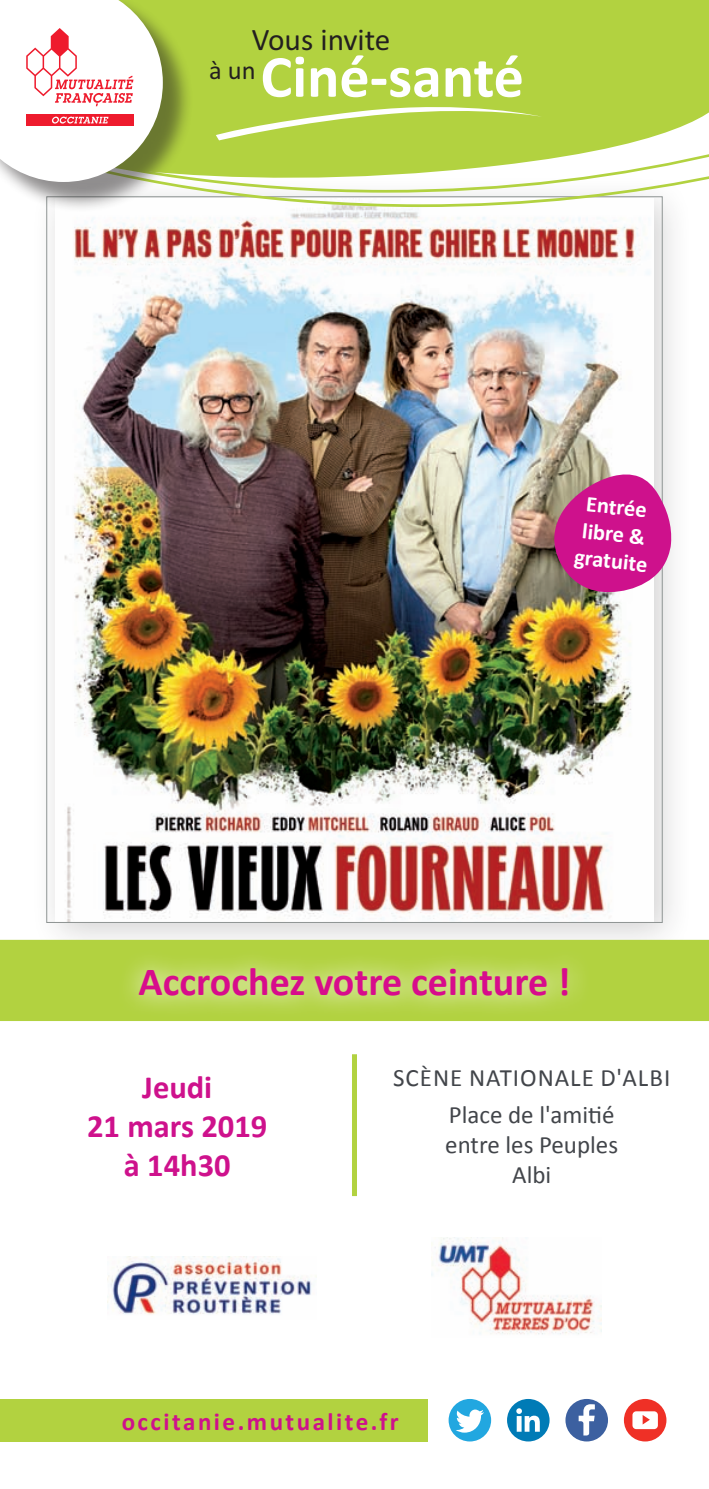
<style>
.page{position:relative;width:709px;height:1489px;background:#fff}
.page>*{position:absolute;margin:0;border:0;box-sizing:border-box;transform-origin:0 0}
.t1{font:700 60.25px "Calibri";color:#fff}
.t2{font:700 40px "Calibri";color:#d70c8c}
.t3{font:700 32.5px/39px "Calibri";color:#ce118c;text-align:center}
.t4{font:31.25px "Calibri";color:#231f20}
.t5{font:26.5px "Calibri";color:#231f20}
.t6{font:25px/37px "Calibri";letter-spacing:.04em;color:#42454a;text-align:center}
.t7{font:700 25px "Calibri";letter-spacing:.1em;color:#ce118c}
.t8{font:25px/30px "Calibri";color:#42454a;text-align:center}
.t9{font:700 22.5px/27px "Calibri";color:#fff}
</style>
<div class="page">
<div style="left:23px;top:173px;width:676px;height:788px;background:#231f20;opacity:.2"></div>
<img style="left:55px;top:207px;width:599px;height:713px">
<svg style="left:194px;top:182px;width:505px;height:25px"></svg>
<svg style="left:194px;top:0;width:515px;height:182px;background:#bdd85b"></svg>
<div style="left:202px;top:59px;width:340px;height:90px;background:#b2d240"></div>
<div style="left:0;top:0;width:194px;height:213px;background:#231f20;opacity:.5"></div>
<svg style="left:0;top:0;width:163px;height:182px"></svg>
<div style="left:352px;top:1054px;width:5px;height:141px;background:#b2d240"></div>
<div style="left:0;top:939px;width:709px;height:81px;background:#b2d240"></div>
<svg style="left:117px;top:947px;width:474px;height:72px;background:#bad656"></svg>
<svg style="left:554px;top:473px;width:118px;height:121px;background:#c93b93"></svg>
<div style="left:565px;top:1398px;width:43px;height:43px;background:#3c60a0;border-radius:50%"></div>
<svg style="left:578px;top:1404px;width:17px;height:31px"></svg>
<div style="left:448px;top:1398px;width:43px;height:43px;background:#22a7e0;border-radius:50%"></div>
<svg style="left:456px;top:1409px;width:28px;height:23px"></svg>
<div style="left:624px;top:1398px;width:42px;height:43px;background:#ef3026;border-radius:50%"></div>
<svg style="left:632px;top:1411px;width:26px;height:17px"></svg>
<div style="left:507px;top:1398px;width:42px;height:43px;background:#007bb6;border-radius:50%"></div>
<svg style="left:516px;top:1408px;width:24px;height:23px"></svg>
<div style="left:0;top:1398px;width:427px;height:43px;background:#b2d240"></div>
<img style="left:431px;top:1237px;width:170px;height:98px">
<img style="left:108px;top:1256px;width:208px;height:59px">
<p class="t4" style="left:252px;top:20px;width:140px">Vous invite</p>
<p class="t5" style="left:209px;top:53px;width:48px">à un</p>
<h1 class="t1" style="left:260px;top:38px;width:265px">Ciné-santé</h1>
<p class="t9" style="left:581px;top:489px;width:75px;rotate:6deg">Entrée libre &amp; gratuite</p>
<h2 class="t2" style="left:138px;top:956px;width:433px">Accrochez votre ceinture !</h2>
<h3 class="t3" style="left:87px;top:1067px;width:182px">Jeudi<br>21 mars 2019 à 14h30</h3>
<p class="t6" style="left:393px;top:1059px;width:279px">scène nationale d'albi<br>Place de l'amitié</p>
<p class="t8" style="left:445px;top:1129px;width:174px">entre les Peuples<br>Albi</p>
<p class="t7" style="left:122px;top:1405px;width:279px">occitanie.mutualite.fr</p>
</div>
